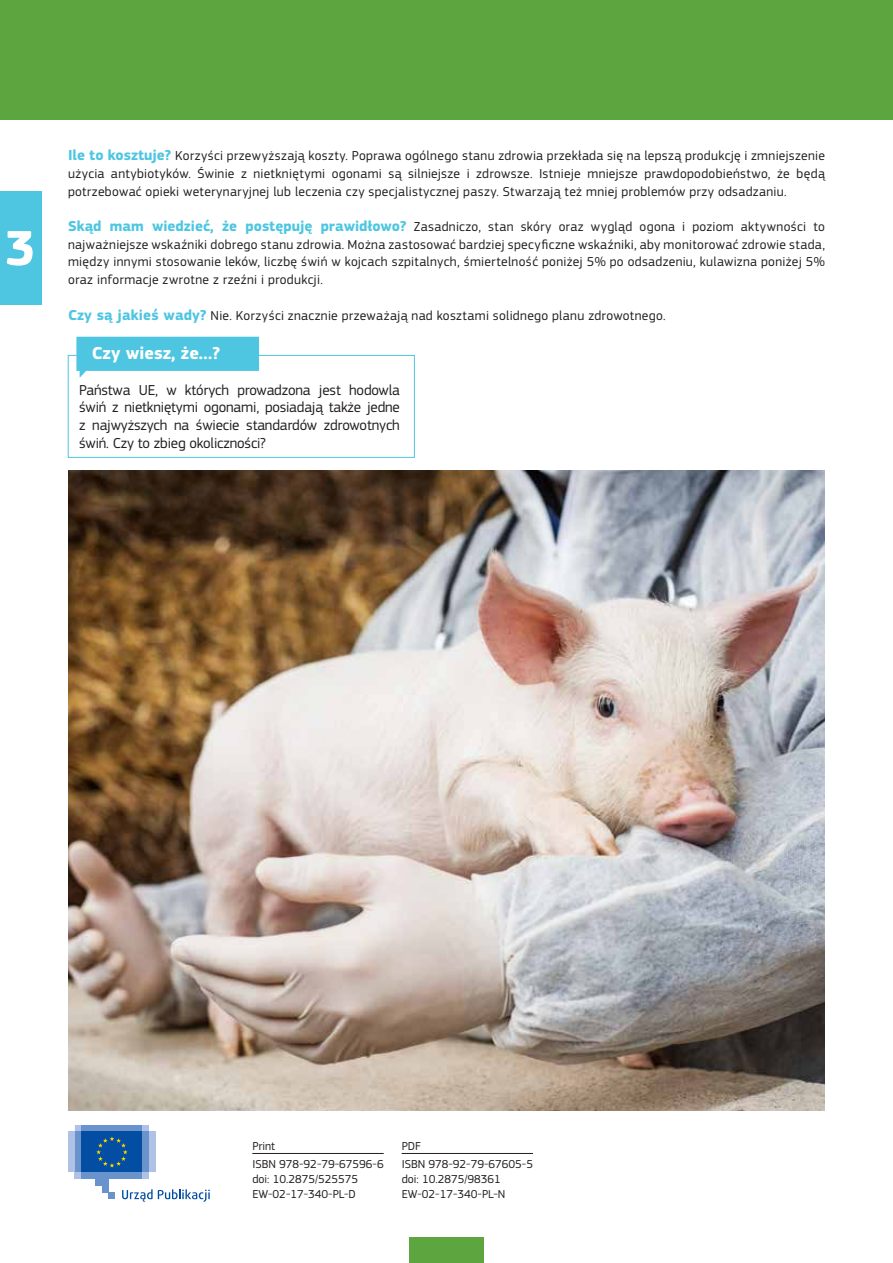
<style>
.page{position:relative;width:893px;height:1263px;background:#fff}
.page>*{position:absolute;margin:0;border:0;box-sizing:border-box;transform-origin:0 0}
.t1{font:700 51.45px "EC Square Sans Pro";color:#fff}
.t2{font:700 18px "EC Square Sans Pro";color:#fff}
.t3{font:15px/17.7px "EC Square Sans Pro";letter-spacing:-.01em;color:#231f20;text-align:justify}
.t4{font:13.5px/17.7px "EC Square Sans Pro";letter-spacing:.025em;color:#231f20;text-align:justify}
.t5{font:12px/18px "EC Square Sans Pro";color:#231f20}
.s1{font-weight:700;font-size:15px;color:#4ec6e1}
</style>
<div class="page">
<img style="left:68px;top:470px;width:757px;height:640px">
<div style="left:0;top:0;width:893px;height:119px;background:#5ca53f"></div>
<div style="left:409px;top:1237px;width:75px;height:26px;background:#5ca53f"></div>
<div style="left:68px;top:355px;width:347px;height:103px;background:#fff;border:1px solid #4ec6e1"></div>
<svg style="left:76px;top:337px;width:183px;height:41px"></svg>
<div style="left:0;top:191px;width:41px;height:114px;background:#4ec6e1"></div>
<hr style="left:252px;top:1153px;width:132px;height:1px;background:#231f20">
<hr style="left:402px;top:1153px;width:131px;height:1px;background:#231f20">
<div style="left:75px;top:1172px;width:74px;height:7px;background:#afc1e4"></div>
<div style="left:82px;top:1172px;width:60px;height:7px;background:#6993cd"></div>
<div style="left:142px;top:1132px;width:7px;height:40px;background:#6993cd"></div>
<div style="left:149px;top:1132px;width:7px;height:40px;background:#afc1e4"></div>
<div style="left:75px;top:1132px;width:7px;height:40px;background:#6993cd"></div>
<div style="left:68px;top:1132px;width:7px;height:40px;background:#afc1e4"></div>
<div style="left:95px;top:1172px;width:14px;height:14px;background:#6993cd"></div>
<div style="left:102px;top:1172px;width:7px;height:20px;background:#6993cd"></div>
<div style="left:109px;top:1192px;width:6px;height:7px;background:#6993cd"></div>
<div style="left:82px;top:1132px;width:60px;height:40px;background:#034ea2"></div>
<svg style="left:75px;top:1125px;width:74px;height:42px"></svg>
<svg style="left:122px;top:1189px;width:88px;height:13px"></svg>
<h1 class="t1" style="left:5px;top:217px;width:32px">3</h1>
<p class="t4" style="left:68px;top:147px;width:758px"><span class="s1">Ile to kosztuje?</span> Korzyści przewyższają koszty. Poprawa ogólnego stanu zdrowia przekłada się na lepszą produkcję i zmniejszenie użycia antybiotyków. Świnie z nietkniętymi ogonami są silniejsze i zdrowsze. Istnieje mniejsze prawdopodobieństwo, że będą potrzebować opieki weterynaryjnej lub leczenia czy specjalistycznej paszy. Stwarzają też mniej problemów przy odsadzaniu.</p>
<p class="t4" style="left:68px;top:218px;width:758px"><span class="s1">Skąd mam wiedzieć, że postępuję prawidłowo?</span> Zasadniczo, stan skóry oraz wygląd ogona i poziom aktywności to najważniejsze wskaźniki dobrego stanu zdrowia. Można zastosować bardziej specyficzne wskaźniki, aby monitorować zdrowie stada, między innymi stosowanie leków, liczbę świń w kojcach szpitalnych, śmiertelność poniżej 5% po odsadzeniu, kulawizna poniżej 5% oraz informacje zwrotne z rzeźni i produkcji.</p>
<p class="t4" style="left:68px;top:306px;width:599px"><span class="s1">Czy są jakieś wady?</span> Nie. Korzyści znacznie przeważają nad kosztami solidnego planu zdrowotnego.</p>
<h2 class="t2" style="left:92px;top:342px;width:130px">Czy wiesz, że…?</h2>
<p class="t3" style="left:79px;top:381px;width:322px">Państwa UE, w których prowadzona jest hodowla świń z nietkniętymi ogonami, posiadają także jedne z najwyższych na świecie standardów zdrowotnych świń. Czy to zbieg okoliczności?</p>
<p class="t5" style="left:252px;top:1137px;width:133px">Print<br>ISBN 978-92-79-67596-6</p>
<p class="t5" style="left:252px;top:1172px;width:107px;line-height:15px">doi: 10.2875/525575<br>EW-02-17-340-PL-D</p>
<p class="t5" style="left:402px;top:1137px;width:133px">PDF<br>ISBN 978-92-79-67605-5</p>
<p class="t5" style="left:402px;top:1172px;width:105px;line-height:15px">doi: 10.2875/98361<br>EW-02-17-340-PL-N</p>
</div>
